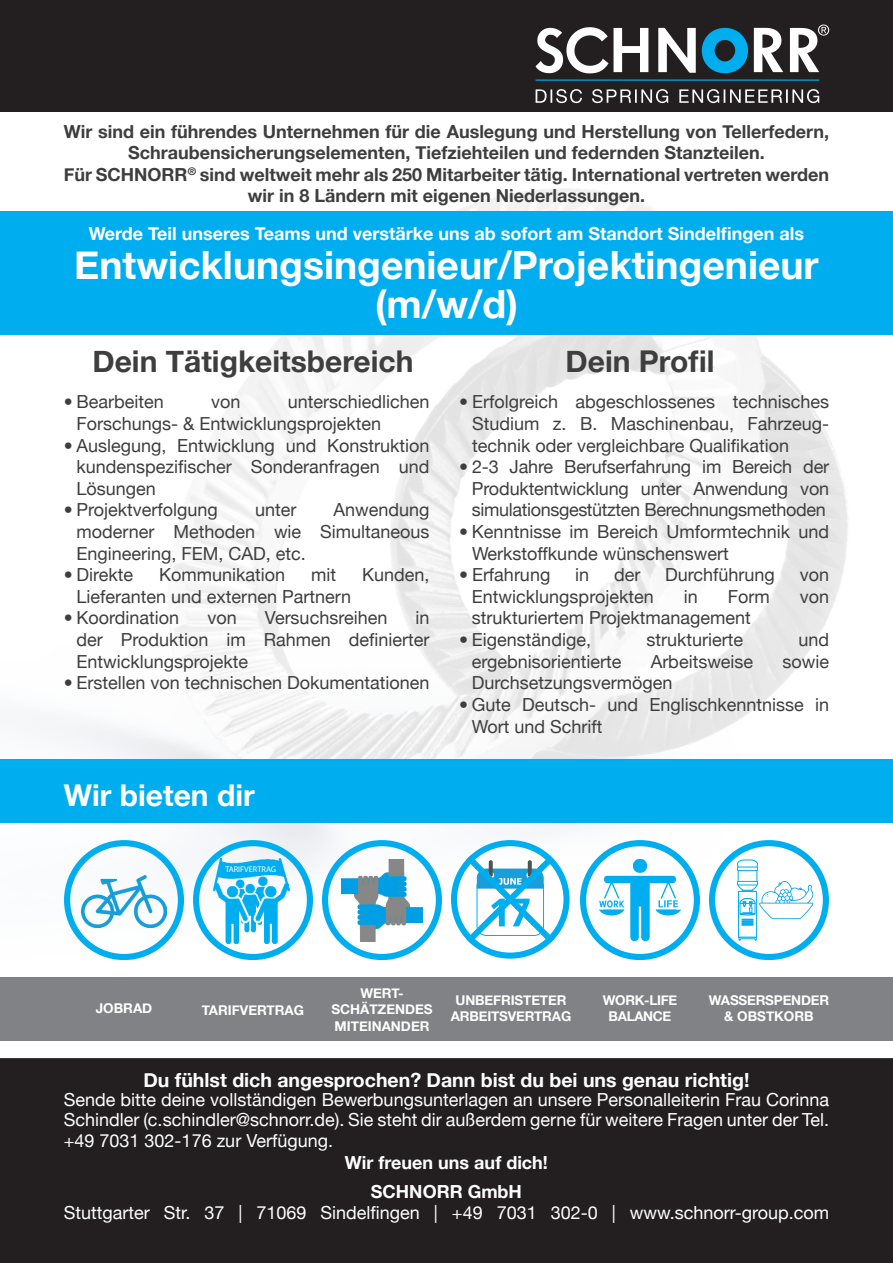
<style>
.page{position:relative;width:893px;height:1263px;background:#fff}
.page>*{position:absolute;margin:0;border:0;box-sizing:border-box;transform-origin:0 0}
.t1{font:700 39px/39px "Helvetica Neue";color:#fff;text-align:center}
.t2{font:700 30px "Helvetica Neue";color:#3e3e3f}
.t3{font:700 30px "Helvetica Neue";color:#fff}
.t4{font:700 19.5px "Helvetica Neue";color:#fff}
.t5{font:18px/21.6px "Helvetica Neue";color:#3e3e3f;text-align:justify}
.t6{font:18px/19.5px "Helvetica Neue";color:#fff}
.t7{font:700 18px/21.6px "Helvetica Neue";color:#3e3e3f;text-align:center}
.t8{font:700 18px/28.8px "Helvetica Neue";color:#fff;text-align:center}
.t9{font:700 13.5px/16.2px "Helvetica Neue";letter-spacing:-.01em;color:#fff;text-align:center}
.t10{font:8.25px "Myriad Pro";color:#fff}
</style>
<div class="page">
<div style="left:0;top:1058px;width:893px;height:205px;background:#231f20"></div>
<img style="left:47px;top:188px;width:801px;height:773px">
<div style="left:0;top:759px;width:893px;height:64px;background:#00aeef"></div>
<div style="left:0;top:211px;width:893px;height:124px;background:#00aeef"></div>
<div style="left:0;top:0;width:893px;height:112px;background:#231f20"></div>
<hr style="left:536px;top:80px;width:283px;height:1px;background:#00aeef">
<svg style="left:536px;top:25px;width:293px;height:48px"></svg>
<svg style="left:536px;top:89px;width:283px;height:14px"></svg>
<div style="left:322px;top:840px;width:120px;height:120px;border:6px solid #00aeef;border-radius:50%"></div>
<img style="left:341px;top:859px;width:82px;height:82px">
<div style="left:0;top:977px;width:893px;height:64px;background:#808285"></div>
<div style="left:580px;top:840px;width:120px;height:120px;border:6px solid #00aeef;border-radius:50%"></div>
<img style="left:588px;top:848px;width:104px;height:104px">
<div style="left:64px;top:840px;width:120px;height:120px;border:6px solid #00aeef;border-radius:50%"></div>
<img style="left:82px;top:875px;width:84px;height:52px">
<div style="left:193px;top:840px;width:120px;height:120px;border:6px solid #00aeef;border-radius:50%"></div>
<img style="left:210px;top:859px;width:84px;height:84px">
<div style="left:451px;top:840px;width:119px;height:119px;border:6px solid #00aeef;border-radius:50%"></div>
<svg style="left:460px;top:849px;width:101px;height:101px"></svg>
<div style="left:709px;top:840px;width:120px;height:120px;border:6px solid #00aeef;border-radius:50%"></div>
<div style="left:738px;top:891px;width:19px;height:46px;background:#fff"></div>
<div style="left:738px;top:891px;width:19px;height:46px;border:1px solid #00aeef"></div>
<svg style="left:739px;top:937px;width:18px;height:4px"></svg>
<svg style="left:737px;top:859px;width:76px;height:66px"></svg>
<p class="t7" style="left:64px;top:120px;width:767px">Wir sind ein führendes Unternehmen für die Auslegung und Herstellung von Tellerfedern, Schraubensicherungselementen, Tiefziehteilen und federnden Stanzteilen.<br>Für SCHNORR<sup>®</sup> sind weltweit mehr als 250 Mitarbeiter tätig. International vertreten werden wir in 8 Ländern mit eigenen Niederlassungen.</p>
<p class="t8" style="left:89px;top:219px;width:717px">Werde Teil unseres Teams und verstärke uns ab sofort am Standort Sindelfingen als</p>
<h1 class="t1" style="left:74px;top:244px;width:746px">Entwicklungsingenieur/Projektingenieur (m/w/d)</h1>
<h2 class="t2" style="left:92px;top:343px;width:322px">Dein Tätigkeitsbereich</h2>
<p class="t5" style="left:64px;top:391px;width:102px">• Bearbeiten</p>
<p class="t5" style="left:211px;top:391px;width:31px">von</p>
<p class="t5" style="left:77px;top:391px;width:354px;text-indent:211px">unterschiedlichen<br>Forschungs- &amp; Entwicklungsprojekten</p>
<p class="t5" style="left:77px;top:434px;width:354px;text-indent:-13px">• Auslegung, Entwicklung und Konstruktion kundenspezifischer Sonderanfragen und Lösungen</p>
<p class="t5" style="left:64px;top:499px;width:156px">• Projektverfolgung</p>
<p class="t5" style="left:255px;top:499px;width:43px">unter</p>
<p class="t5" style="left:77px;top:499px;width:354px;text-indent:257px">Anwendung moderner Methoden wie Simultaneous Engineering, FEM, CAD, etc.</p>
<p class="t5" style="left:64px;top:564px;width:71px">• Direkte</p>
<p class="t5" style="left:159px;top:564px;width:128px">Kommunikation</p>
<p class="t5" style="left:311px;top:564px;width:27px">mit</p>
<p class="t5" style="left:362px;top:564px;width:69px">Kunden,</p>
<p class="t5" style="left:77px;top:585px;width:276px">Lieferanten und externen Partnern</p>
<p class="t5" style="left:64px;top:607px;width:117px">• Koordination</p>
<p class="t5" style="left:207px;top:607px;width:31px">von</p>
<p class="t5" style="left:265px;top:607px;width:124px">Versuchsreihen</p>
<p class="t5" style="left:77px;top:607px;width:354px;text-indent:339px">in der Produktion im Rahmen definierter Entwicklungsprojekte</p>
<p class="t5" style="left:64px;top:672px;width:367px">• Erstellen von technischen Dokumentationen</p>
<h2 class="t3" style="left:64px;top:776px;width:193px">Wir bieten dir</h2>
<p class="t10" style="left:225px;top:864px;width:52px">TARIFVERTRAG</p>
<h2 class="t2" style="left:565px;top:343px;width:150px">Dein Profil</h2>
<p class="t5" style="left:472px;top:391px;width:359px;text-indent:-13px">• Erfolgreich abgeschlossenes technisches Studium z. B. Maschinenbau, Fahrzeug&shy;technik oder vergleichbare Qualifikation</p>
<p class="t5" style="left:472px;top:456px;width:359px;text-indent:-13px">• 2-3 Jahre Berufserfahrung im Bereich der Produktentwicklung unter Anwendung von simulationsgestützten Berechnungsmethoden</p>
<p class="t5" style="left:472px;top:521px;width:359px;text-indent:-13px">• Kenntnisse im Bereich Umformtechnik und<br>Werkstoffkunde wünschenswert</p>
<p class="t5" style="left:459px;top:564px;width:93px">• Erfahrung</p>
<p class="t5" style="left:575px;top:564px;width:16px">in</p>
<p class="t5" style="left:614px;top:564px;width:28px">der</p>
<p class="t5" style="left:665px;top:564px;width:111px">Durchführung</p>
<p class="t5" style="left:800px;top:564px;width:31px">von</p>
<p class="t5" style="left:472px;top:585px;width:183px">Entwicklungsprojekten</p>
<p class="t5" style="left:684px;top:585px;width:16px">in</p>
<p class="t5" style="left:728px;top:585px;width:44px">Form</p>
<p class="t5" style="left:800px;top:585px;width:31px">von</p>
<p class="t5" style="left:472px;top:607px;width:280px">strukturiertem Projektmanagement</p>
<p class="t5" style="left:459px;top:629px;width:133px">• Eigenständige,</p>
<p class="t5" style="left:646px;top:629px;width:98px">strukturierte</p>
<p class="t5" style="left:798px;top:629px;width:32px">und</p>
<p class="t5" style="left:472px;top:650px;width:151px">ergebnisorientierte</p>
<p class="t5" style="left:651px;top:650px;width:104px">Arbeitsweise</p>
<p class="t5" style="left:782px;top:650px;width:48px">sowie</p>
<p class="t5" style="left:472px;top:672px;width:202px">Durchsetzungsvermögen</p>
<p class="t5" style="left:472px;top:693px;width:359px;text-indent:-13px">• Gute Deutsch- und Englischkenntnisse in<br>Wort und Schrift</p>
<p class="t9" style="left:331px;top:985px;width:103px">WERT-<br>SCHÄTZENDES<br>MITEINANDER</p>
<p class="t9" style="left:603px;top:991px;width:76px">WORK-LIFE<br>BALANCE</p>
<p class="t9" style="left:96px;top:1000px;width:58px">JOBRAD</p>
<p class="t9" style="left:451px;top:991px;width:122px">UNBEFRISTETER<br>ARBEITSVERTRAG</p>
<p class="t9" style="left:202px;top:1001px;width:104px">TARIFVERTRAG</p>
<p class="t9" style="left:709px;top:991px;width:122px">WASSERSPENDER &amp; OBSTKORB</p>
<p class="t4" style="left:143px;top:1068px;width:607px">Du fühlst dich angesprochen? Dann bist du bei uns genau richtig!</p>
<p class="t6" style="left:64px;top:1090px;width:767px">Sende bitte deine vollständigen Bewerbungsunterlagen an unsere Personalleiterin Frau Corinna<br>Schindler (c.schindler@schnorr.de). Sie steht dir außerdem gerne für weitere Fragen unter der Tel.</p>
<p class="t6" style="left:64px;top:1131px;width:271px">+49 7031 302-176 zur Verfügung.</p>
<p class="t8" style="left:345px;top:1148px;width:205px">Wir freuen uns auf dich!<br>SCHNORR GmbH</p>
<p class="t6" style="left:64px;top:1203px;width:767px">Stuttgarter Str. 37 | 71069 Sindelfingen | +49 7031 302-0 | www.schnorr-group.com</p>
</div>
